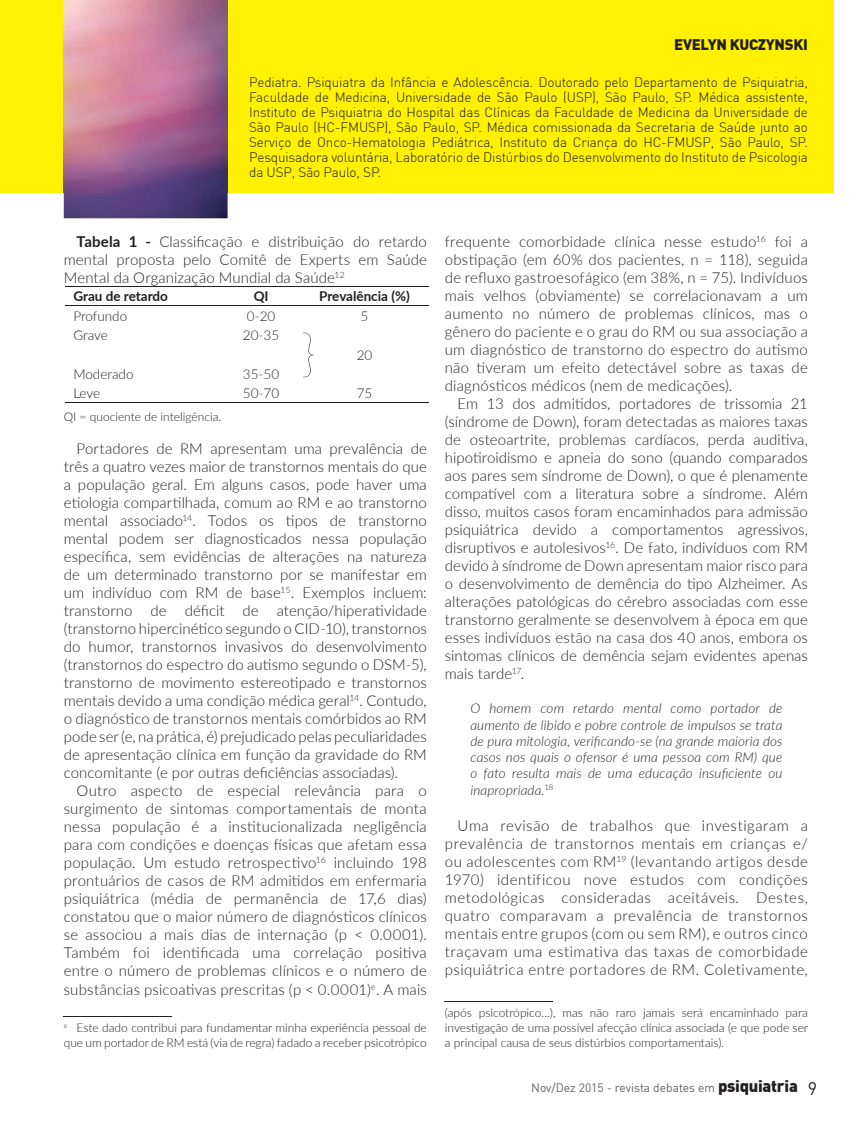
<style>
.page{position:relative;width:859px;height:1132px;background:#fff}
.page>*{position:absolute;margin:0;border:0;box-sizing:border-box;transform-origin:0 0}
.t1{font:100 51px "Lato";color:#231f20}
.t2{font:300 15px/18px "Lato";letter-spacing:.01em;color:#231f20;text-align:justify}
.t3{font:900 15px "DIN";letter-spacing:-.02em;color:#231f20}
.t4{font:300 13.5px/15px "DIN";letter-spacing:-.01em;color:#231f20;text-align:justify}
.t5{font:italic 300 13.5px/16.2px "Lato";letter-spacing:.01em;color:#231f20;text-align:justify}
.t6{font:300 13.5px "Lato";color:#231f20}
.t7{font:700 13.5px "Lato";color:#231f20}
.t8{font:300 12px/15px "Lato";color:#231f20}
.t9{font:12px "DIN";color:#616164}
.s1{font-weight:700}
.s2{font-weight:900;font-size:16.5px;color:#231f20}
.s3{font-size:18px;color:#231f20}
</style>
<div class="page">
<div style="left:0;top:0;width:833px;height:192px;background:#fff101"></div>
<img style="left:64px;top:0;width:164px;height:218px">
<hr style="left:65px;top:286px;width:157px;height:1px;background:#231f20">
<hr style="left:222px;top:286px;width:79px;height:1px;background:#231f20">
<hr style="left:301px;top:286px;width:127px;height:1px;background:#231f20">
<hr style="left:65px;top:305px;width:157px;height:1px;background:#231f20">
<hr style="left:222px;top:305px;width:79px;height:1px;background:#231f20">
<hr style="left:301px;top:305px;width:127px;height:1px;background:#231f20">
<hr style="left:65px;top:402px;width:157px;height:1px;background:#231f20">
<hr style="left:222px;top:402px;width:79px;height:1px;background:#231f20">
<hr style="left:301px;top:402px;width:127px;height:1px;background:#231f20">
<hr style="left:64px;top:1016px;width:108px;height:1px;background:#231f20">
<hr style="left:445px;top:1001px;width:108px;height:1px;background:#231f20">
<p class="t3" style="left:674px;top:37px;width:135px">EVELYN KUCZYNSKI</p>
<p class="t4" style="left:249px;top:75px;width:560px">Pediatra. Psiquiatra da Infância e Adolescência. Doutorado pelo Departamento de Psiquiatria, Faculdade de Medicina, Universidade de São Paulo (USP), São Paulo, SP. Médica assistente, Instituto de Psiquiatria do Hospital das Clínicas da Faculdade de Medicina da Universidade de São Paulo (HC-FMUSP), São Paulo, SP. Médica comissionada da Secretaria de Saúde junto ao Serviço de Onco-Hematologia Pediátrica, Instituto da Criança do HC-FMUSP, São Paulo, SP.<br>Pesquisadora voluntária, Laboratório de Distúrbios do Desenvolvimento do Instituto de Psicologia da USP, São Paulo, SP.</p>
<p class="t2" style="left:64px;top:232px;width:365px;text-indent:13px"><span class="s1">Tabela 1 -</span> Classificação e distribuição do retardo mental proposta pelo Comitê de Experts em Saúde Mental da Organização Mundial da Saúde<sup>12</sup></p>
<p class="t7" style="left:73px;top:286px;width:96px">Grau de retardo</p>
<p class="t7" style="left:254px;top:286px;width:16px">QI</p>
<p class="t7" style="left:319px;top:286px;width:92px">Prevalência (%)</p>
<p class="t6" style="left:73px;top:306px;width:55px">Profundo</p>
<p class="t6" style="left:247px;top:306px;width:30px">0-20</p>
<p class="t6" style="left:361px;top:306px;width:9px">5</p>
<p class="t6" style="left:73px;top:326px;width:36px">Grave</p>
<p class="t6" style="left:243px;top:326px;width:38px">20-35</p>
<p class="t6" style="left:357px;top:345px;width:17px">20</p>
<p class="t6" style="left:73px;top:364px;width:62px">Moderado</p>
<p class="t6" style="left:243px;top:364px;width:38px">35-50</p>
<p class="t6" style="left:73px;top:384px;width:28px">Leve</p>
<p class="t6" style="left:243px;top:384px;width:38px">50-70</p>
<p class="t6" style="left:357px;top:384px;width:17px">75</p>
<h1 class="t1" style="left:301px;top:318px;width:16px">}</h1>
<p class="t8" style="left:64px;top:408px;width:159px">QI = quociente de inteligência.</p>
<p class="t2" style="left:64px;top:439px;width:365px;text-indent:13px">Portadores de RM apresentam uma prevalência de três a quatro vezes maior de transtornos mentais do que a população geral. Em alguns casos, pode haver uma etiologia compartilhada, comum ao RM e ao transtorno mental associado<sup>14</sup>. Todos os tipos de transtorno mental podem ser diagnosticados nessa população específica, sem evidências de alterações na natureza de um determinado transtorno por se manifestar em um indivíduo com RM de base<sup>15</sup>. Exemplos incluem: transtorno de déficit de atenção/hiperatividade (transtorno hipercinético segundo o CID-10), transtornos do humor, transtornos invasivos do desenvolvimento (transtornos do espectro do autismo segundo o DSM-5), transtorno de movimento estereotipado e transtornos mentais devido a uma condição médica geral<sup>14</sup>. Contudo, o diagnóstico de transtornos mentais comórbidos ao RM pode ser (e, na prática, é) prejudicado pelas peculiaridades de apresentação clínica em função da gravidade do RM concomitante (e por outras deficiências associadas).</p>
<p class="t2" style="left:64px;top:781px;width:365px;text-indent:13px">Outro aspecto de especial relevância para o surgimento de sintomas comportamentais de monta nessa população é a institucionalizada negligência para com condições e doenças físicas que afetam essa população. Um estudo retrospectivo<sup>16</sup> incluindo 198 prontuários de casos de RM admitidos em enfermaria psiquiátrica (média de permanência de 17,6 dias) constatou que o maior número de diagnósticos clínicos se associou a mais dias de internação (p &lt; 0.0001).<br>Também foi identificada uma correlação positiva entre o número de problemas clínicos e o número de substâncias psicoativas prescritas (p &lt; 0.0001)<sup>e</sup>. A mais</p>
<p class="t8" style="left:64px;top:1019px;width:365px"><sup>e</sup> Este dado contribui para fundamentar minha experiência pessoal de que um portador de RM está (via de regra) fadado a receber psicotrópico</p>
<p class="t2" style="left:445px;top:232px;width:365px">frequente comorbidade clínica nesse estudo<sup>16</sup> foi a obstipação (em 60% dos pacientes, n = 118), seguida de refluxo gastroesofágico (em 38%, n = 75). Indivíduos mais velhos (obviamente) se correlacionavam a um aumento no número de problemas clínicos, mas o gênero do paciente e o grau do RM ou sua associação a um diagnóstico de transtorno do espectro do autismo não tiveram um efeito detectável sobre as taxas de diagnósticos médicos (nem de medicações).</p>
<p class="t2" style="left:445px;top:394px;width:365px;text-indent:13px">Em 13 dos admitidos, portadores de trissomia 21 (síndrome de Down), foram detectadas as maiores taxas de osteoartrite, problemas cardíacos, perda auditiva, hipotiroidismo e apneia do sono (quando comparados aos pares sem síndrome de Down), o que é plenamente compatível com a literatura sobre a síndrome. Além disso, muitos casos foram encaminhados para admissão psiquiátrica devido a comportamentos agressivos, disruptivos e autolesivos<sup>16</sup>. De fato, indivíduos com RM devido à síndrome de Down apresentam maior risco para o desenvolvimento de demência do tipo Alzheimer. As alterações patológicas do cérebro associadas com esse transtorno geralmente se desenvolvem à época em que esses indivíduos estão na casa dos 40 anos, embora os sintomas clínicos de demência sejam evidentes apenas mais tarde<sup>17</sup>.</p>
<p class="t5" style="left:470px;top:699px;width:314px">O homem com retardo mental como portador de aumento de libido e pobre controle de impulsos se trata de pura mitologia, verificando-se (na grande maioria dos casos nos quais o ofensor é uma pessoa com RM) que o fato resulta mais de uma educação insuficiente ou inapropriada.<sup>18</sup></p>
<p class="t2" style="left:445px;top:815px;width:365px;text-indent:13px">Uma revisão de trabalhos que investigaram a prevalência de transtornos mentais em crianças e/ ou adolescentes com RM<sup>19</sup> (levantando artigos desde 1970) identificou nove estudos com condições metodológicas consideradas aceitáveis. Destes, quatro comparavam a prevalência de transtornos mentais entre grupos (com ou sem RM), e outros cinco traçavam uma estimativa das taxas de comorbidade psiquiátrica entre portadores de RM. Coletivamente,</p>
<p class="t8" style="left:445px;top:1004px;width:365px;text-align:justify">(após psicotrópico...), mas não raro jamais será encaminhado para investigação de uma possível afecção clínica associada (e que pode ser a principal causa de seus distúrbios comportamentais).</p>
<p class="t9" style="left:531px;top:1082px;width:288px">Nov/Dez 2015 - revista debates em <span class="s2">psiquiatria</span> <span class="s3">9</span></p>
</div>
